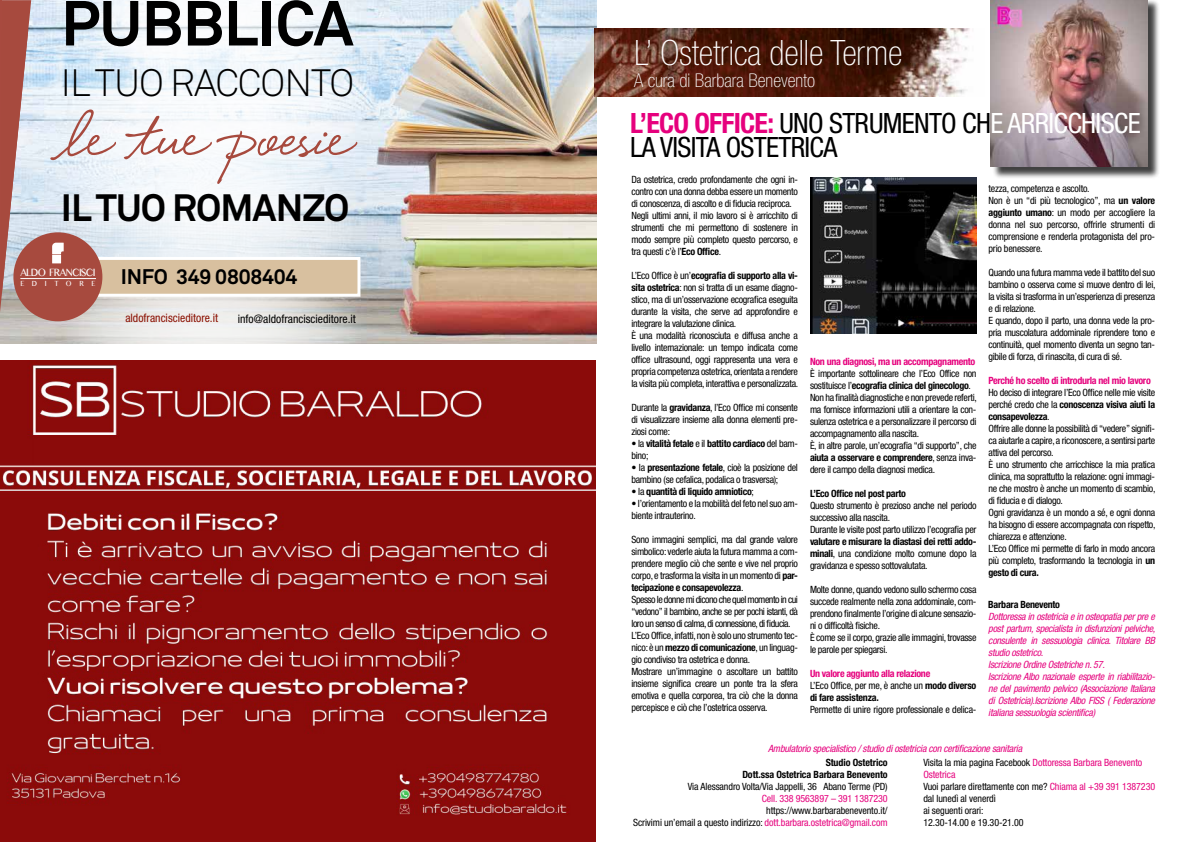
<style>
.page{position:relative;width:1191px;height:842px;background:#fff}
.page>*{position:absolute;margin:0;border:0;box-sizing:border-box;transform-origin:0 0}
.t1{font:104.6px "Eye Catching Pro";letter-spacing:-.01em;color:#a74a3e}
.t2{font:700 62.8px "Akkurat";letter-spacing:-.01em;color:#000}
.t3{font:37.7px "Akkurat Leicht";letter-spacing:-.025em;color:#000}
.t4{font:700 37.7px "Akkurat";letter-spacing:-.025em;color:#000}
.t5{font:100 condensed 35px "Helvetica Neue LT Std";color:#fff}
.t6{font:condensed 28px/24px "Helvetica Neue LT Std";letter-spacing:-.025em;color:#000}
.t7{font:700 20.9px "Akkurat";letter-spacing:-.01em;color:#000}
.t8{font:100 condensed 19px "Helvetica Neue LT Std";color:#fff}
.t9{font:12.6px "Khmer MN";letter-spacing:-.055em;color:#fff;scale:.9 1}
.t10{font:condensed 11.7px "Helvetica Neue LT Std";color:#000}
.t11{font:condensed 11.7px "Helvetica Neue LT Std";color:#8a1002}
.t12{font:condensed 10px/12px "Helvetica Neue LT Std";letter-spacing:-.03em;color:#000}
.t13{font:italic condensed 10px/12px "Helvetica Neue LT Std";letter-spacing:-.025em;color:#e6007d}
.t14{font:condensed 10px/12px "Helvetica Neue LT Std";letter-spacing:-.01em;color:#000}
.t15{font:700 condensed 10px/12px "Helvetica Neue LT Std";letter-spacing:-.03em;color:#e6007d}
.t16{font:700 condensed 10px/12px "Helvetica Neue LT Std";letter-spacing:-.03em;color:#000}
.t17{font:700 condensed 10px/12px "Helvetica Neue LT Std";letter-spacing:-.01em;color:#000;text-align:right}
.t18{font:condensed 10px "Helvetica Neue LT Std";letter-spacing:-.01em;color:#e6007d}
.t19{font:8.8px "Khmer MN";letter-spacing:.965em;color:#fff;scale:.9 1}
.s1{font-weight:700;color:#e6007d}
.s2{color:#fff}
.s3{font-weight:700}
.s4{font-weight:400}
.s5{font-weight:400;color:#000}
.s6{color:#000}
.s7{font-style:normal;color:#000}
.s8{font-style:normal}
.s9{color:#e6007d}
</style>
<div class="page">
<img style="left:0;top:0;width:596px;height:344px">
<svg style="left:61px;top:0;width:296px;height:344px;fill:#eff4f9"></svg>
<div style="left:13px;top:232px;width:89px;height:89px;background:#a74a3e;border-radius:50%"></div>
<hr style="left:20px;top:278px;width:76px;height:1px;background:#fff">
<svg style="left:52px;top:243px;width:310px;height:55px"></svg>
<svg style="left:0;top:0;width:31px;height:312px;background:#b78481"></svg>
<img style="left:810px;top:178px;width:166px;height:155px">
<img style="left:0;top:360px;width:595px;height:482px">
<div style="left:992px;top:0;width:167px;height:179px;background:#000;opacity:.75"></div>
<img style="left:990px;top:0;width:157px;height:167px">
<img style="left:594px;top:29px;width:376px;height:68px">
<h2 class="t2" style="left:61px;top:-16px;width:294px">PUBBLICA</h2>
<h3 class="t3" style="left:61px;top:60px;width:295px">IL TUO RACCONTO</h3>
<h1 class="t1" style="left:61px;top:96px;width:288px">le tue poesie</h1>
<h3 class="t4" style="left:61px;top:184px;width:290px">IL TUO ROMANZO</h3>
<p class="t9" style="left:20px;top:264px;width:85px">ALDO FRANCISCI</p>
<p class="t19" style="left:20px;top:278px;width:85px">EDITORE</p>
<h3 class="t7" style="left:121px;top:264px;width:178px">INFO 349 0808404</h3>
<p class="t11" style="left:125px;top:311px;width:94px">aldofranciscieditore.it</p>
<p class="t10" style="left:238px;top:312px;width:120px">info@aldofranciscieditore.it</p>
<h3 class="t5" style="left:634px;top:33px;width:270px">L’ Ostetrica delle Terme</h3>
<h3 class="t8" style="left:634px;top:69px;width:183px">A cura di Barbara Benevento</h3>
<h3 class="t6" style="left:630px;top:111px;width:512px"><span class="s1">L’ECO OFFICE:</span> UNO STRUMENTO CH<span class="s2">E ARRICCHISCE<br></span>LA VISITA OSTETRICA</h3>
<p class="t12" style="left:631px;top:173px;width:168px">Da ostetrica, credo profondamente che ogni in&shy;contro con una donna debba essere un momento di conoscenza, di ascolto e di fiducia reciproca.<br>Negli ultimi anni, il mio lavoro si è arricchito di strumenti che mi permettono di sostenere in modo sempre più completo questo percorso, e tra questi c’è l’<span class="s3">Eco Office</span>.</p>
<p class="t12" style="left:631px;top:269px;width:168px">L’Eco Office è un’<span class="s3">ecografia di supporto alla vi&shy;sita ostetrica</span>: non si tratta di un esame diagno&shy;stico, ma di un’osservazione ecografica eseguita durante la visita, che serve ad approfondire e integrare la valutazione clinica.<br>È una modalità riconosciuta e diffusa anche a livello internazionale: un tempo indicata come office ultrasound, oggi rappresenta una vera e propria competenza ostetrica, orientata a rendere la visita più completa, interattiva e personalizzata.</p>
<p class="t12" style="left:631px;top:401px;width:168px;text-align:justify">Durante la <span class="s3">gravidanza</span>, l’Eco Office mi consente di visualizzare insieme alla donna elementi pre&shy;ziosi come:</p>
<p class="t16" style="left:631px;top:437px;width:168px"><span class="s4">• la</span> vitalità fetale <span class="s4">e il</span> battito cardiaco <span class="s4">del bam&shy;bino;</span></p>
<p class="t12" style="left:631px;top:461px;width:168px">• la <span class="s3">presentazione fetale</span>, cioè la posizione del bambino (se cefalica, podalica o trasversa);</p>
<p class="t16" style="left:631px;top:485px;width:124px"><span class="s4">• la</span> quantità di liquido amniotico<span class="s4">;</span></p>
<p class="t12" style="left:631px;top:497px;width:168px">• l’orientamento e la mobilità del feto nel suo am&shy;biente intrauterino.</p>
<p class="t12" style="left:631px;top:533px;width:168px">Sono immagini semplici, ma dal grande valore simbolico: vederle aiuta la futura mamma a com&shy;prendere meglio ciò che sente e vive nel proprio corpo, e trasforma la visita in un momento di <span class="s3">par&shy;tecipazione e consapevolezza</span>.<br>Spesso le donne mi dicono che quel momento in cui “vedono” il bambino, anche se per pochi istanti, dà loro un senso di calma, di connessione, di fiducia.<br>L’Eco Office, infatti, non è solo uno strumento tec&shy;nico: è un <span class="s3">mezzo di comunicazione</span>, un linguag&shy;gio condiviso tra ostetrica e donna.<br>Mostrare un’immagine o ascoltare un battito insieme significa creare un ponte tra la sfera emotiva e quella corporea, tra ciò che la donna percepisce e ciò che l’ostetrica osserva.</p>
<p class="t15" style="left:810px;top:355px;width:167px">Non una diagnosi, ma un accompagnamento</p>
<p class="t12" style="left:810px;top:367px;width:168px">È importante sottolineare che l’Eco Office non sostituisce l’<span class="s3">ecografia clinica del ginecologo</span>.<br>Non ha finalità diagnostiche e non prevede referti, ma fornisce informazioni utili a orientare la con&shy;sulenza ostetrica e a personalizzare il percorso di accompagnamento alla nascita.<br>È, in altre parole, un’ecografia “di supporto”, che <span class="s3">aiuta a osservare e comprendere</span>, senza inva&shy;dere il campo della diagnosi medica.</p>
<p class="t16" style="left:810px;top:487px;width:97px">L’Eco Office nel post parto</p>
<p class="t12" style="left:810px;top:499px;width:168px">Questo strumento è prezioso anche nel periodo successivo alla nascita.<br>Durante le visite post parto utilizzo l’ecografia per</p>
<p class="t12" style="left:810px;top:535px;width:168px;text-align:justify"><span class="s3">valutare e misurare la diastasi dei retti addo&shy;minali</span>, una condizione molto comune dopo la gravidanza e spesso sottovalutata.</p>
<p class="t12" style="left:810px;top:583px;width:168px">Molte donne, quando vedono sullo schermo cosa succede realmente nella zona addominale, com&shy;prendono finalmente l’origine di alcune sensazio&shy;ni o difficoltà fisiche.<br>È come se il corpo, grazie alle immagini, trovasse le parole per spiegarsi.</p>
<p class="t15" style="left:810px;top:667px;width:168px">Un valore aggiunto alla relazione<br><span class="s5">L’Eco Office, per me, è anche un</span> <span class="s6">modo diverso di fare assistenza.</span></p>
<p class="t12" style="left:810px;top:703px;width:168px">Permette di unire rigore professionale e delica-</p>
<p class="t12" style="left:988px;top:182px;width:168px">tezza, competenza e ascolto.<br>Non è un “di più tecnologico”, ma <span class="s3">un valore aggiunto umano</span>: un modo per accogliere la donna nel suo percorso, offrirle strumenti di comprensione e renderla protagonista del pro&shy;prio benessere.</p>
<p class="t12" style="left:988px;top:266px;width:168px">Quando una futura mamma vede il battito del suo bambino o osserva come si muove dentro di lei, la visita si trasforma in un’esperienza di presenza e di relazione.<br>E quando, dopo il parto, una donna vede la pro&shy;pria muscolatura addominale riprendere tono e continuità, quel momento diventa un segno tan&shy;gibile di forza, di rinascita, di cura di sé.</p>
<p class="t15" style="left:988px;top:374px;width:164px">Perché ho scelto di introdurla nel mio lavoro</p>
<p class="t12" style="left:988px;top:386px;width:168px">Ho deciso di integrare l’Eco Office nelle mie visite perché credo che la <span class="s3">conoscenza visiva aiuti la consapevolezza</span>.<br>Offrire alle donne la possibilità di “vedere” signifi&shy;ca aiutarle a capire, a riconoscere, a sentirsi parte attiva del percorso.<br>È uno strumento che arricchisce la mia pratica clinica, ma soprattutto la relazione: ogni immagi&shy;ne che mostro è anche un momento di scambio, di fiducia e di dialogo.<br>Ogni gravidanza è un mondo a sé, e ogni donna ha bisogno di essere accompagnata con rispetto, chiarezza e attenzione.<br>L’Eco Office mi permette di farlo in modo ancora più completo, trasformando la tecnologia in <span class="s3">un gesto di cura.</span></p>
<p class="t16" style="left:988px;top:598px;width:73px">Barbara Benevento</p>
<p class="t13" style="left:988px;top:610px;width:168px">Dottoressa in ostetricia e in osteopatia per pre e post partum, specialista in disfunzioni pelviche, consulente in sessuologia clinica. Titolare BB studio ostetrico.<br>Iscrizione Ordine Ostetriche n. 57.<br>Iscrizione Albo nazionale esperte in riabilitazio&shy;ne del pavimento pelvico (Associazione Italiana di Ostetricia).Iscrizione Albo FISS ( Federazione italiana sessuologia scientifica)</p>
<p class="t13" style="left:923px;top:742px;width:220px;line-height:14.1px;text-indent:-155px">Ambulatorio specialistico / studio di ostetricia con certificazione sanitaria<br><span class="s7">Visita la mia pagina Facebook</span> <span class="s8">Dottoressa Barbara Benevento</span></p>
<p class="t14" style="left:923px;top:768px;width:233px"><span class="s9">Ostetrica<br></span>Vuoi parlare direttamente con me? <span class="s9">Chiama al +39 391 1387230 </span>dal lunedì al venerdì<br>ai seguenti orari:<br>12.30-14.00 e 19.30-21.00</p>
<p class="t17" style="left:742px;top:756px;width:147px">Studio Ostetrico<br>Dott.ssa Ostetrica Barbara Benevento</p>
<p class="t14" style="left:688px;top:780px;width:201px">Via Alessandro Volta/Via Jappelli, 36 Abano Terme (PD)</p>
<p class="t18" style="left:762px;top:793px;width:127px">Cell. 338 9563897 – 391 1387230</p>
<p class="t14" style="left:633px;top:804px;width:256px;text-align:right">https://www.barbarabenevento.it/<br>Scrivimi un’email a questo indirizzo: <span class="s9">dott.barbara.ostetrica@gmail.com</span></p>
</div>
